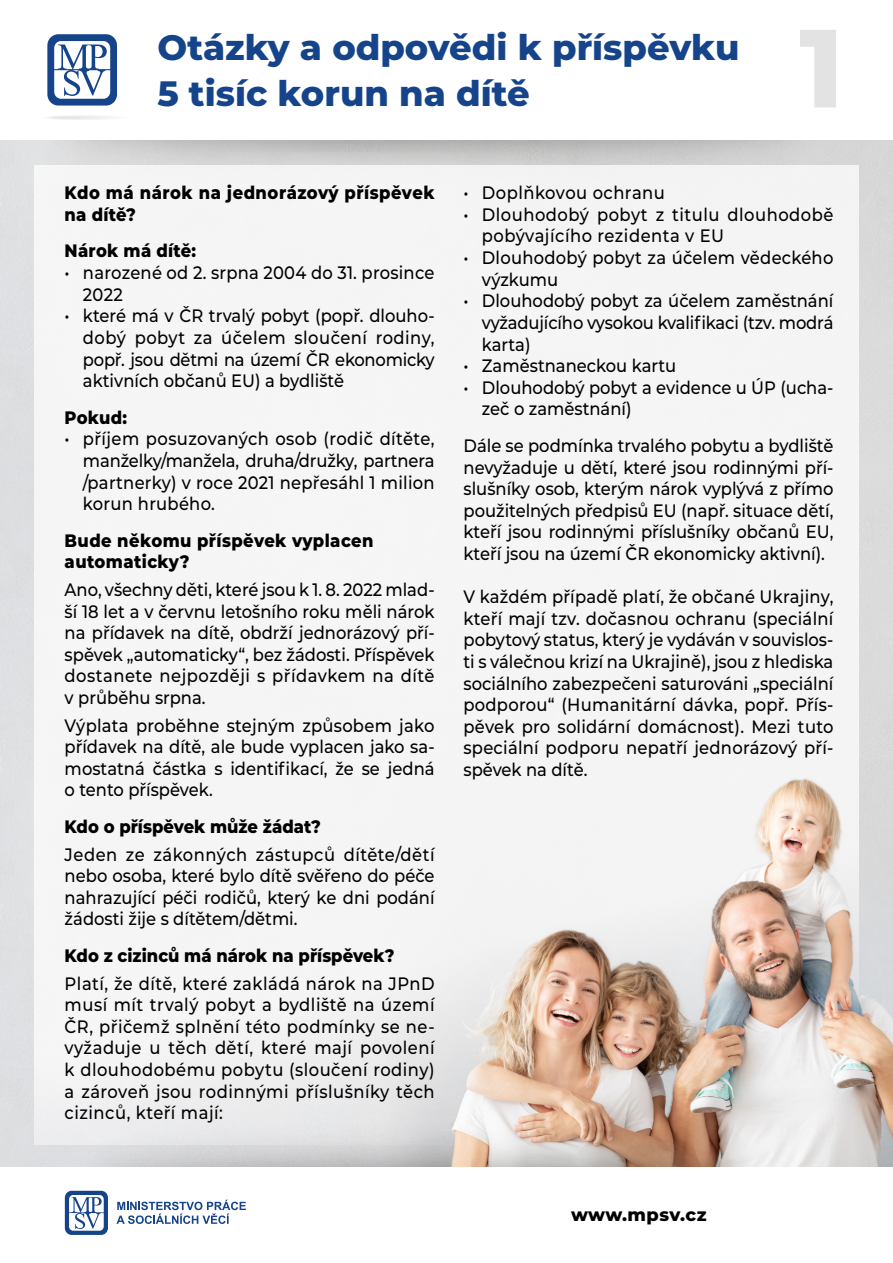
<style>
.page{position:relative;width:893px;height:1263px;background:#fff}
.page>*{position:absolute;margin:0;border:0;box-sizing:border-box;transform-origin:0 0}
.t1{font:800 111.15px "Montserrat";color:#e3e3e3}
.t2{font:800 35.25px/46px "Montserrat";color:#15448b}
.t3{font:500 18px/21.6px "Montserrat";color:#000;text-align:justify;scale:.91 1}
.t4{font:800 18px/21.6px "Montserrat";letter-spacing:.015em;color:#000;scale:.91 1}
.t5{font:500 18px/21.6px "Montserrat";letter-spacing:.03em;color:#000;scale:.91 1}
.t6{font:800 17.7px "Montserrat";letter-spacing:.02em;color:#000}
</style>
<div class="page">
<div style="left:34px;top:166px;width:825px;height:979px;background:#f5f5f5"></div>
<svg style="left:65px;top:1191px;width:43px;height:44px"></svg>
<svg style="left:116px;top:1200px;width:130px;height:24px"></svg>
<svg style="left:47px;top:34px;width:70px;height:70px"></svg>
<img style="left:48px;top:104px;width:64px;height:16px">
<img style="left:450px;top:770px;width:443px;height:396px">
<h2 class="t2" style="left:157px;top:23px;width:584px">Otázky a odpovědi k příspěvku<br>5 tisíc korun na dítě</h2>
<h1 class="t1" style="left:799px;top:-13px;width:46px">1</h1>
<p class="t4" style="left:65px;top:181px;width:408px">Kdo má nárok na jednorázový příspěvek na dítě?</p>
<p class="t4" style="left:65px;top:239px;width:146px">Nárok má dítě:</p>
<p class="t3" style="left:83px;top:261px;width:388px;text-indent:-18px">• narozené od 2. srpna 2004 do 31. prosince<br>2022</p>
<p class="t3" style="left:83px;top:304px;width:388px;text-indent:-18px">• které má v ČR trvalý pobyt (popř. dlouho&shy;dobý pobyt za účelem sloučení rodiny, popř. jsou dětmi na území ČR ekonomicky aktivních občanů EU) a bydliště</p>
<p class="t4" style="left:65px;top:405px;width:70px">Pokud:</p>
<p class="t3" style="left:83px;top:427px;width:388px;text-indent:-18px">• příjem posuzovaných osob (rodič dítěte, manželky/manžela, druha/družky, partnera /partnerky) v roce 2021 nepřesáhl 1 milion korun hrubého.</p>
<p class="t4" style="left:65px;top:528px;width:341px">Bude někomu příspěvek vyplacen automaticky?</p>
<p class="t3" style="left:65px;top:578px;width:408px">Ano, všechny děti, které jsou k 1. 8. 2022 mlad&shy;ší 18 let a v červnu letošního roku měli nárok na přídavek na dítě, obdrží jednorázový pří&shy;spěvek „automaticky“, bez žádosti. Příspěvek dostanete nejpozději s přídavkem na dítě v průběhu srpna.</p>
<p class="t3" style="left:65px;top:714px;width:408px">Výplata proběhne stejným způsobem jako přídavek na dítě, ale bude vyplacen jako sa&shy;mostatná částka s identifikací, že se jedná o tento příspěvek.</p>
<p class="t4" style="left:65px;top:815px;width:283px">Kdo o příspěvek může žádat?</p>
<p class="t3" style="left:65px;top:843px;width:408px">Jeden ze zákonných zástupců dítěte/dětí nebo osoba, které bylo dítě svěřeno do péče nahrazující péči rodičů, který ke dni podání žádosti žije s dítětem/dětmi.</p>
<p class="t4" style="left:65px;top:944px;width:364px">Kdo z cizinců má nárok na příspěvek?</p>
<p class="t3" style="left:65px;top:972px;width:408px">Platí, že dítě, které zakládá nárok na JPnD musí mít trvalý pobyt a bydliště na území ČR, přičemž splnění této podmínky se ne&shy;vyžaduje u těch dětí, které mají povolení k dlouhodobému pobytu (sloučení rodiny) a zároveň jsou rodinnými příslušníky těch cizinců, kteří mají:</p>
<p class="t5" style="left:463px;top:181px;width:223px">• Doplňkovou ochranu</p>
<p class="t5" style="left:482px;top:203px;width:388px;text-indent:-18px">• Dlouhodobý pobyt z titulu dlouhodobě pobývajícího rezidenta v EU</p>
<p class="t3" style="left:482px;top:246px;width:388px;text-indent:-18px">• Dlouhodobý pobyt za účelem vědeckého výzkumu</p>
<p class="t3" style="left:482px;top:289px;width:388px;text-indent:-18px">• Dlouhodobý pobyt za účelem zaměstnání vyžadujícího vysokou kvalifikaci (tzv. modrá karta)</p>
<p class="t3" style="left:463px;top:354px;width:235px">• Zaměstnaneckou kartu</p>
<p class="t3" style="left:482px;top:376px;width:388px;text-indent:-18px">• Dlouhodobý pobyt a evidence u ÚP (ucha&shy;zeč o zaměstnání)</p>
<p class="t3" style="left:463px;top:434px;width:408px">Dále se podmínka trvalého pobytu a bydliště nevyžaduje u dětí, které jsou rodinnými pří&shy;slušníky osob, kterým nárok vyplývá z přímo použitelných předpisů EU (např. situace dětí, kteří jsou rodinnými příslušníky občanů EU, kteří jsou na území ČR ekonomicky aktivní).</p>
<p class="t3" style="left:463px;top:585px;width:408px">V každém případě platí, že občané Ukrajiny, kteří mají tzv. dočasnou ochranu (speciální pobytový status, který je vydáván v souvislos&shy;ti s válečnou krizí na Ukrajině), jsou z hlediska sociálního zabezpečeni saturováni „speciální podporou“ (Humanitární dávka, popř. Přís&shy;pěvek pro solidární domácnost). Mezi tuto speciální podporu nepatří jednorázový pří&shy;spěvek na dítě.</p>
<p class="t6" style="left:571px;top:1201px;width:137px">www.mpsv.cz</p>
</div>
